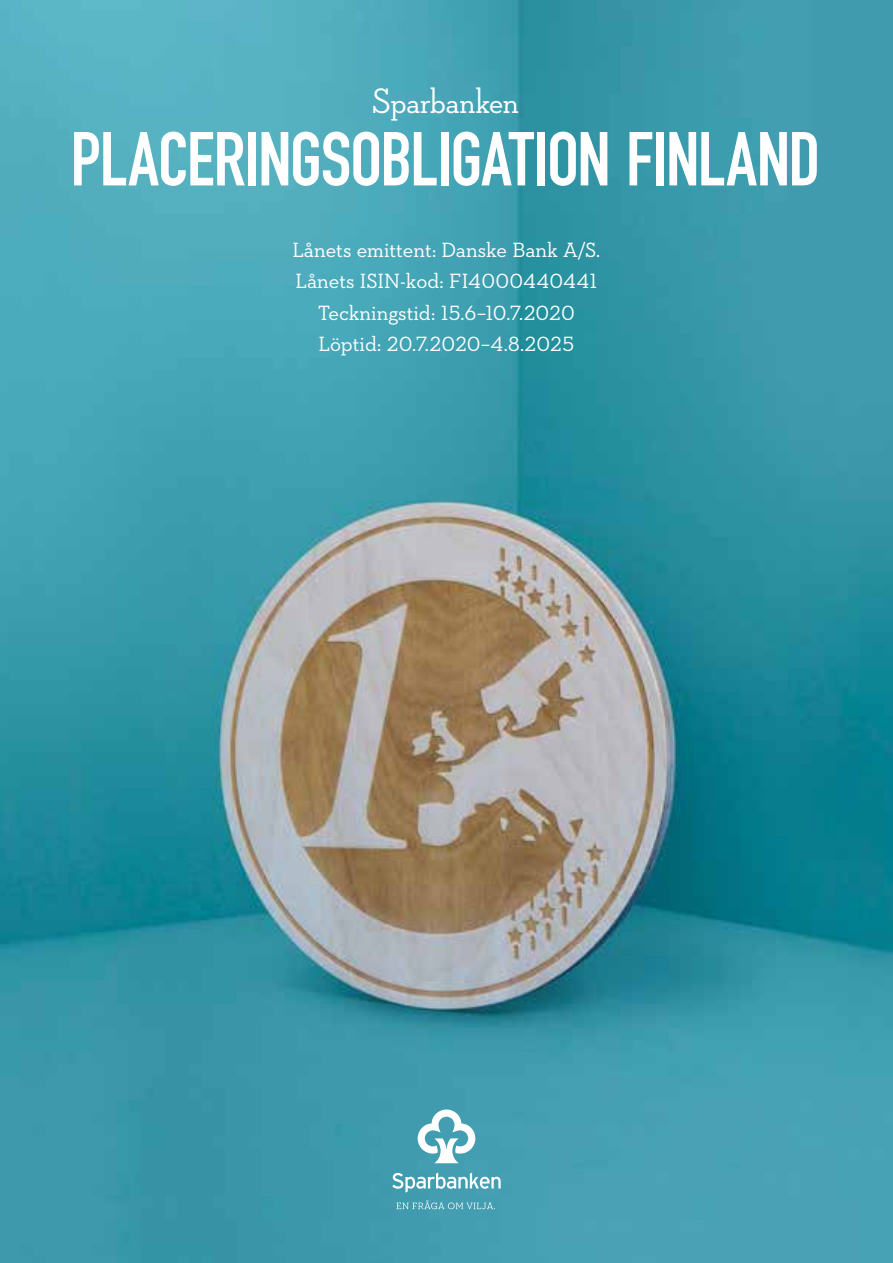
<style>
.page{position:relative;width:893px;height:1263px;background:#fff}
.page>*{position:absolute;margin:0;border:0;box-sizing:border-box;transform-origin:0 0}
.t1{font:700 75px "DIN Condensed";letter-spacing:-.02em;color:#fff}
.t2{font:500 36px "Neutraface Slab Display";letter-spacing:-.005em;color:#fff}
.t3{font:21px/31.5px "Neutraface Slab Text";color:#fff;text-align:center}
</style>
<div class="page">
<img style="left:0;top:0;width:893px;height:1263px">
<svg style="left:418px;top:1109px;width:57px;height:54px"></svg>
<svg style="left:392px;top:1172px;width:109px;height:21px"></svg>
<svg style="left:396px;top:1200px;width:99px;height:9px"></svg>
<h2 class="t2" style="left:372px;top:81px;width:148px">Sparbanken</h2>
<h1 class="t1" style="left:70px;top:115px;width:751px">PLACERINGSOBLIGATION FINLAND</h1>
<p class="t3" style="left:292px;top:233px;width:310px">Lånets emittent: Danske Bank A/S.<br>Lånets ISIN-kod: FI4000440441<br>Teckningstid: 15.6–10.7.2020<br>Löptid: 20.7.2020–4.8.2025</p>
</div>
